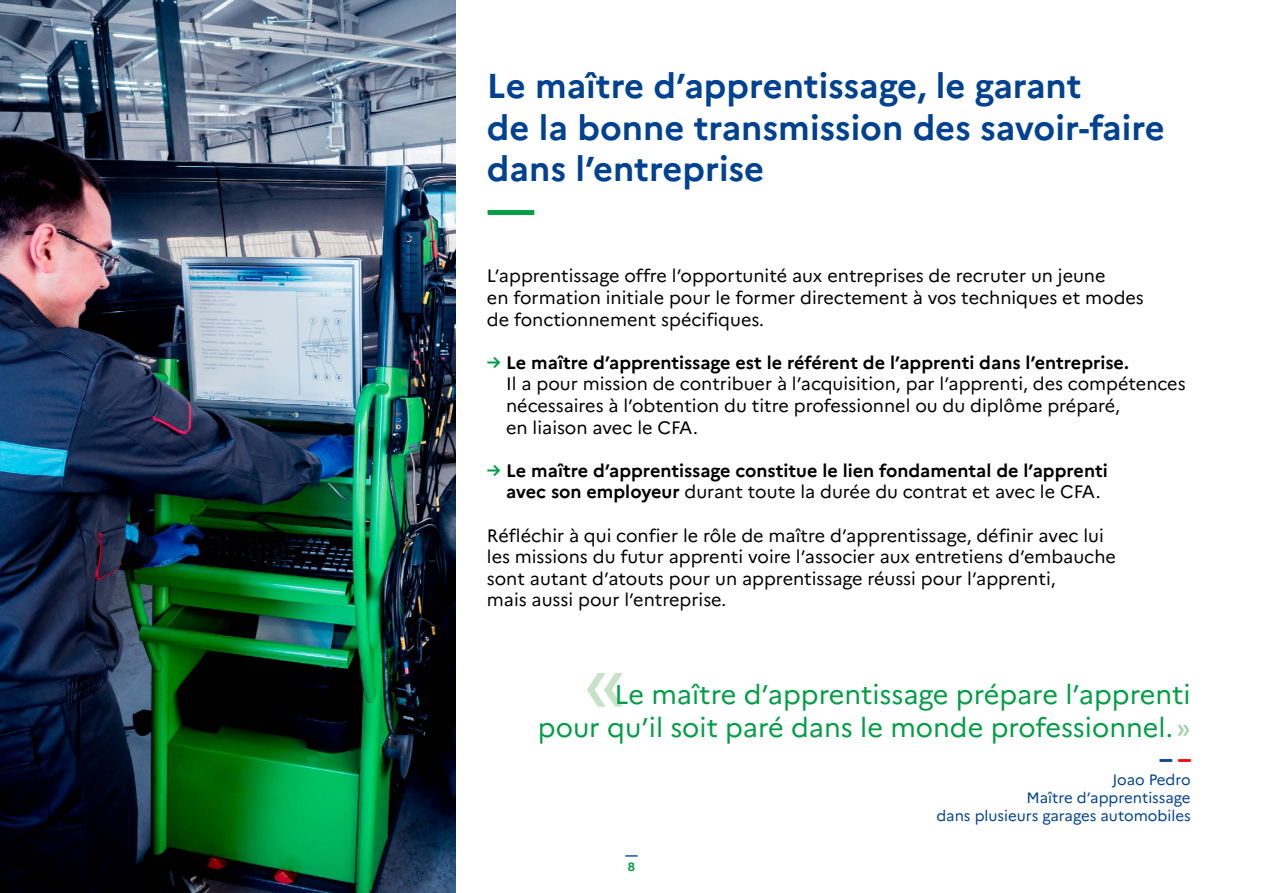
<style>
.page{position:relative;width:1263px;height:893px;background:#fff}
.page>*{position:absolute;margin:0;border:0;box-sizing:border-box;transform-origin:0 0}
.t1{font:84.45px "Marianne";color:#c8e2c7}
.t2{font:700 45px "Marianne";color:#009e45}
.t3{font:700 34.5px/41.4px "Marianne";color:#004291}
.t4{font:27px/32.4px "Marianne";color:#009e45;text-align:right}
.t5{font:700 25.5px "Marianne";color:#004391}
.t6{font:18px/21.6px "Marianne";color:#000}
.t7{font:700 18px/21.6px "Marianne";color:#000}
.t8{font:15px/18px "Marianne";color:#004391;text-align:right}
.t9{font:700 12px "Marianne";color:#004391}
.t10{font:700 12px "Marianne";color:#009e45}
.s1{font-weight:700;color:#009e45}
.s2{font-weight:700}
.s3{color:#009e45}
.s4{font-weight:400}
.s5{color:#9ccd9f}
.s6{color:#ff0007}
</style>
<div class="page">
<img style="left:0;top:0;width:455px;height:893px">
<h3 class="t3" style="left:487px;top:65px;width:679px">Le maître d’apprentissage, le garant<br>de la bonne transmission des savoir-faire dans l’entreprise</h3>
<h2 class="t2" style="left:487px;top:181px;width:50px">—</h2>
<p class="t6" style="left:487px;top:265px;width:658px">L’apprentissage offre l’opportunité aux entreprises de recruter un jeune<br>en formation initiale pour le former directement à vos techniques et modes de fonctionnement spécifiques.</p>
<p class="t6" style="left:506px;top:352px;width:681px;text-indent:-19px"><span class="s1">→</span> <span class="s2">Le maître d’apprentissage est le référent de l’apprenti dans l’entreprise.<br></span>Il a pour mission de contribuer à l’acquisition, par l’apprenti, des compétences nécessaires à l’obtention du titre professionnel ou du diplôme préparé,<br>en liaison avec le CFA.</p>
<p class="t7" style="left:506px;top:460px;width:603px;text-indent:-19px"><span class="s3">→</span> Le maître d’apprentissage constitue le lien fondamental de l’apprenti avec son employeur <span class="s4">durant toute la durée du contrat et avec le CFA.</span></p>
<p class="t6" style="left:487px;top:524px;width:630px">Réfléchir à qui confier le rôle de maître d’apprentissage, définir avec lui les missions du futur apprenti voire l’associer aux entretiens d’embauche sont autant d’atouts pour un apprentissage réussi pour l’apprenti,<br>mais aussi pour l’entreprise.</p>
<h1 class="t1" style="left:582px;top:638px;width:46px">«</h1>
<h3 class="t4" style="left:538px;top:678px;width:654px">Le maître d’apprentissage prépare l’apprenti<br>pour qu’il soit paré dans le monde professionnel.<span class="s5">»</span></h3>
<h3 class="t5" style="left:1159px;top:743px;width:34px">–<span class="s6">–</span></h3>
<p class="t8" style="left:936px;top:771px;width:256px">Joao Pedro<br>Maître d’apprentissage<br>dans plusieurs garages automobiles</p>
<p class="t9" style="left:625px;top:848px;width:14px">—</p>
<p class="t10" style="left:628px;top:860px;width:9px">8</p>
</div>
